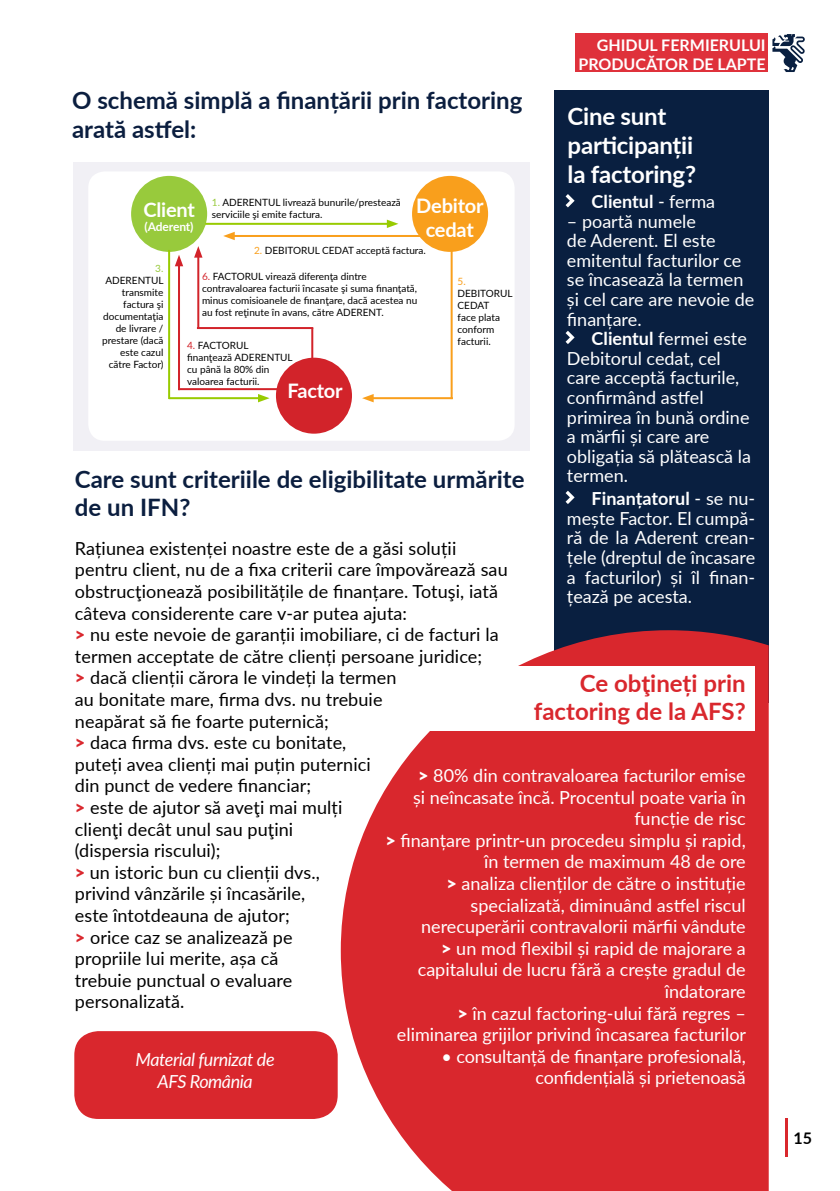
<style>
.page{position:relative;width:840px;height:1191px;background:#fff}
.page>*{position:absolute;margin:0;border:0;box-sizing:border-box;transform-origin:0 0}
.t1{font:700 24px/28.8px "Lato";color:#0b1e3f}
.t2{font:700 24px/28.8px "Lato";letter-spacing:-.01em;color:#fff}
.t3{font:700 24px/28.8px "Lato";color:#d9272d;text-align:right}
.t4{font:700 20px/24px "Lato";letter-spacing:-.01em;color:#fff;text-align:center}
.t5{font:18px/19.6px "Lato";color:#fff}
.t6{font:18px/21.6px "Lato";letter-spacing:.005em;color:#000}
.t7{font:italic 18px/21.6px "Lato";letter-spacing:-.025em;color:#fff;text-align:center}
.t8{font:700 18px "Lato";color:#fff}
.t9{font:700 16px/19.2px "Lato";color:#fff;text-align:right}
.t10{font:700 16px "Lato";color:#000}
.t11{font:700 12px "Lato";letter-spacing:-.015em;color:#fff}
.t12{font:10px/12px "Lato";color:#000}
.t13{font:10px "Lato";color:#f99f1c}
.t14{font:10px "Lato";color:#98ca3c}
.s1{font-weight:400}
.s2{font-weight:700}
.s3{color:#98ca3c}
.s4{color:#f99f1c}
.s5{color:#d2232a}
.s6{font-weight:900;color:#d9272d}
.s7{font-weight:900}
</style>
<div class="page">
<div style="left:575px;top:33px;width:192px;height:39px;background:#df313b"></div>
<hr style="left:785px;top:1118px;width:2px;height:39px;background:#d9272d">
<svg style="left:772px;top:34px;width:32px;height:38px"></svg>
<div style="left:554px;top:90px;width:214px;height:612px;background:#091f40"></div>
<svg style="left:565px;top:491px;width:9px;height:13px"></svg>
<svg style="left:565px;top:194px;width:9px;height:13px"></svg>
<svg style="left:565px;top:331px;width:9px;height:13px"></svg>
<svg style="left:340px;top:630px;width:428px;height:561px;background:#dc4247"></svg>
<div style="left:421px;top:666px;width:333px;height:64px;background:#fff"></div>
<div style="left:73px;top:162px;width:456px;height:288px;background:#f1f0f5"></div>
<div style="left:88px;top:171px;width:426px;height:270px;background:#fff;border-radius:16px"></div>
<div style="left:131px;top:176px;width:76px;height:76px;background:#98ca3c;border-radius:50%"></div>
<div style="left:412px;top:176px;width:76px;height:76px;background:#f99f1c;border-radius:50%"></div>
<div style="left:276px;top:358px;width:76px;height:76px;background:#d2232a;border-radius:50%"></div>
<hr style="left:205px;top:223px;width:185px;height:2px;background:#98cb00">
<svg style="left:386px;top:220px;width:12px;height:8px"></svg>
<hr style="left:169px;top:397px;width:92px;height:2px;background:#98cb00">
<svg style="left:258px;top:394px;width:11px;height:8px"></svg>
<hr style="left:370px;top:397px;width:82px;height:2px;background:#f99f1c">
<svg style="left:362px;top:394px;width:11px;height:8px"></svg>
<hr style="left:178px;top:263px;width:2px;height:127px;background:#d2232a">
<svg style="left:175px;top:255px;width:8px;height:11px"></svg>
<hr style="left:197px;top:254px;width:2px;height:74px;background:#d2232a">
<svg style="left:194px;top:246px;width:8px;height:12px"></svg>
<hr style="left:231px;top:235px;width:190px;height:2px;background:#f99f1c">
<svg style="left:223px;top:232px;width:11px;height:8px"></svg>
<hr style="left:168px;top:250px;width:2px;height:149px;background:#98cb00">
<hr style="left:178px;top:388px;width:149px;height:2px;background:#d2232a">
<hr style="left:197px;top:327px;width:116px;height:2px;background:#d2232a">
<hr style="left:311px;top:328px;width:2px;height:57px;background:#d2232a">
<hr style="left:450px;top:250px;width:2px;height:149px;background:#f99f1c">
<div style="left:74px;top:1031px;width:263px;height:88px;background:#d9272d;border-radius:24px"></div>
<p class="t9" style="left:578px;top:34px;width:189px">GHIDUL FERMIERULUI<br>PRODUCĂTOR DE LAPTE</p>
<h1 class="t1" style="left:72px;top:85px;width:451px">O schemă simplă a finanțării prin factoring arată astfel:</h1>
<h1 class="t2" style="left:567px;top:101px;width:130px">Cine sunt participanții la factoring?</h1>
<p class="t8" style="left:591px;top:188px;width:125px">Clientul <span class="s1">- ferma</span></p>
<p class="t5" style="left:566px;top:210px;width:189px">– poartă numele<br>de Aderent. El este emitentul facturilor ce se încasează la termen și cel care are nevoie de finanțare.</p>
<p class="t5" style="left:566px;top:328px;width:185px;text-indent:25px"><span class="s2">Clientul</span> fermei este<br>Debitorul cedat, cel care acceptă facturile, confirmând astfel primirea în bună ordine a mărfii și care are obligația să plătească la termen.</p>
<p class="t5" style="left:566px;top:488px;width:189px;text-align:justify;text-indent:25px"><span class="s2">Finanțatorul</span> - se nu&shy;mește Factor. El cumpă&shy;ră de la Aderent crean&shy;țele (dreptul de încasare a facturilor) și îl finan&shy;țează pe acesta.</p>
<p class="t4" style="left:416px;top:193px;width:69px">Debitor cedat</p>
<p class="t12" style="left:212px;top:196px;width:190px"><span class="s3">1.</span> ADERENTUL livrează bunurile/prestează serviciile şi emite factura.</p>
<p class="t12" style="left:254px;top:244px;width:173px"><span class="s4">2.</span> DEBITORUL CEDAT acceptă factura.</p>
<p class="t4" style="left:143px;top:196px;width:53px">Client</p>
<p class="t11" style="left:144px;top:218px;width:50px">(Aderent)</p>
<p class="t14" style="left:155px;top:261px;width:10px">3.</p>
<p class="t12" style="left:102px;top:274px;width:63px;text-align:right">ADERENTUL transmite factura şi documentaţia de livrare / prestare (dacă este cazul către Factor)</p>
<p class="t12" style="left:202px;top:269px;width:217px"><span class="s5">6.</span> FACTORUL virează diferenţa dintre contravaloarea facturii încasate şi suma finanţată, minus comisioanele de finanţare, dacă acestea nu au fost reţinute în avans, către ADERENT.</p>
<p class="t13" style="left:457px;top:274px;width:10px">5.</p>
<p class="t12" style="left:457px;top:287px;width:56px">DEBITORUL<br>CEDAT<br>face plata conform facturii.</p>
<p class="t12" style="left:187px;top:339px;width:107px"><span class="s5">4.</span> FACTORUL finanţează ADERENTUL cu până la 80% din valoarea facturii.</p>
<p class="t4" style="left:287px;top:378px;width:57px">Factor</p>
<h1 class="t1" style="left:75px;top:463px;width:451px">Care sunt criteriile de eligibilitate urmărite de un IFN?</h1>
<p class="t6" style="left:75px;top:536px;width:434px">Rațiunea existenței noastre este de a găsi soluții pentru client, nu de a fixa criterii care împovărează sau obstrucţionează posibilitățile de finanțare. Totuşi, iată câteva considerente care v-ar putea ajuta:<br><span class="s6">&gt;</span> nu este nevoie de garanții imobiliare, ci de facturi la termen acceptate de către clienți persoane juridice;<br><span class="s6">&gt;</span> dacă clienții cărora le vindeți la termen<br>au bonitate mare, firma dvs. nu trebuie<br>neapărat să fie foarte puternică;<br><span class="s6">&gt;</span> daca firma dvs. este cu bonitate,<br>puteți avea clienți mai puțin puternici<br>din punct de vedere financiar;<br><span class="s6">&gt;</span> este de ajutor să aveţi mai mulți<br>clienţi decât unul sau puţini<br>(dispersia riscului);<br><span class="s6">&gt;</span> un istoric bun cu clienții dvs.,<br>privind vânzările și încasările,<br>este întotdeauna de ajutor;<br><span class="s6">&gt;</span> orice caz se analizează pe<br>propriile lui merite, așa că<br>trebuie punctual o evaluare<br>personalizată.</p>
<h1 class="t3" style="left:533px;top:667px;width:213px">Ce obţineți prin factoring de la AFS?</h1>
<p class="t5" style="left:385px;top:764px;width:362px;line-height:21.6px;text-align:right"><span class="s7">&gt;</span> 80% din contravaloarea facturilor emise<br>și neîncasate încă. Procentul poate varia în funcție de risc<br><span class="s7">&gt;</span> finanțare printr-un procedeu simplu și rapid, în termen de maximum 48 de ore<br><span class="s7">&gt;</span> analiza clienților de către o instituție specializată, diminuând astfel riscul nerecuperării contravalorii mărfii vândute<br><span class="s7">&gt;</span> un mod flexibil și rapid de majorare a capitalului de lucru fără a crește gradul de îndatorare<br><span class="s7">&gt;</span> în cazul factoring-ului fără regres – eliminarea grijilor privind încasarea facturilor</p>
<p class="t5" style="left:441px;top:1044px;width:306px;line-height:21.6px;text-align:right">• consultanță de finanțare profesională, confidențială și prietenoasă</p>
<p class="t7" style="left:135px;top:1048px;width:140px">Material furnizat de<br>AFS România</p>
<p class="t10" style="left:793px;top:1126px;width:20px">15</p>
</div>
